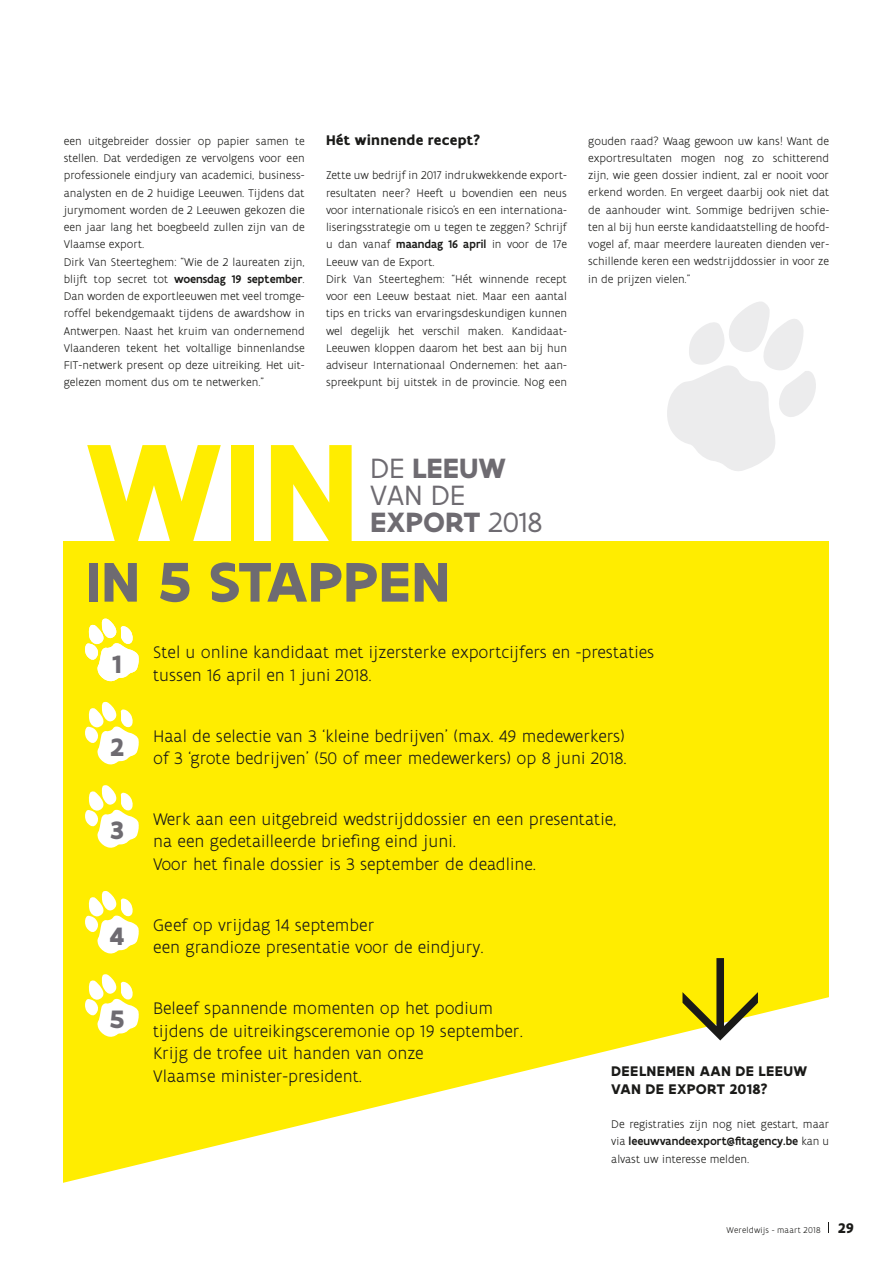
<style>
.page{position:relative;width:893px;height:1263px;background:#fff}
.page>*{position:absolute;margin:0;border:0;box-sizing:border-box;transform-origin:0 0}
.t1{font:700 150px "Flanders Art Sans";color:#ffed00}
.t2{font:700 60px "Flanders Art Sans";letter-spacing:-.005em;color:#6e6b71}
.t3{font:30px/27px "Flanders Art Sans";color:#6e6b71}
.t4{font:700 27px "Flanders Art Sans";color:#6e6b71}
.t5{font:300 18px/22.5px "Flanders Art Sans";color:#1a1a18}
.t6{font:700 15px/17.2px "Flanders Art Sans";letter-spacing:.015em;color:#1a1a18}
.t7{font:300 12px/17.2px "Flanders Art Sans";color:#1a1a18}
.t8{font:300 9px "Flanders Art Sans";letter-spacing:.02em;color:#1a1a18}
.s1{font-weight:500}
.s2{font-weight:700}
.s3{font-weight:700;font-size:15px}
</style>
<div class="page">
<div style="left:64px;top:542px;width:765px;height:670px;background:#ffed00"></div>
<svg style="left:63px;top:982px;width:766px;height:230px;fill:#fff"></svg>
<svg style="left:85px;top:618px;width:54px;height:63px"></svg>
<svg style="left:85px;top:702px;width:54px;height:63px"></svg>
<svg style="left:85px;top:785px;width:54px;height:63px"></svg>
<svg style="left:85px;top:891px;width:54px;height:63px"></svg>
<svg style="left:85px;top:974px;width:55px;height:63px"></svg>
<svg style="left:682px;top:958px;width:76px;height:82px"></svg>
<svg style="left:667px;top:302px;width:149px;height:169px"></svg>
<p class="t7" style="left:64px;top:133px;width:242px">een uitgebreider dossier op papier samen te stellen. Dat verdedigen ze vervolgens voor een professionele eindjury van academici, business&shy;analysten en de 2 huidige Leeuwen. Tijdens dat jurymoment worden de 2 Leeuwen gekozen die een jaar lang het boegbeeld zullen zijn van de Vlaamse export.<br>Dirk Van Steerteghem: “Wie de 2 laureaten zijn, blijft top secret tot <span class="s1">woensdag 19 september</span>.<br>Dan worden de exportleeuwen met veel tromge&shy;roffel bekendgemaakt tijdens de awardshow in Antwerpen. Naast het kruim van ondernemend Vlaanderen tekent het voltallige binnenlandse FIT-netwerk present op deze uitreiking. Het uit&shy;gelezen moment dus om te netwerken.”</p>
<p class="t6" style="left:326px;top:131px;width:156px">Hét winnende recept?</p>
<p class="t7" style="left:326px;top:167px;width:242px">Zette uw bedrijf in 2017 indrukwekkende export&shy;resultaten neer? Heeft u bovendien een neus voor internationale risico’s en een internationa&shy;liseringsstrategie om u tegen te zeggen? Schrijf u dan vanaf <span class="s1">maandag 16 april</span> in voor de 17e Leeuw van de Export.<br>Dirk Van Steerteghem: “Hét winnende recept voor een Leeuw bestaat niet. Maar een aantal tips en tricks van ervaringsdeskundigen kunnen wel degelijk het verschil maken. Kandidaat-Leeuwen kloppen daarom het best aan bij hun adviseur Internationaal Ondernemen: het aan&shy;spreekpunt bij uitstek in de provincie. Nog een</p>
<p class="t7" style="left:588px;top:133px;width:242px;text-align:justify">gouden raad? Waag gewoon uw kans! Want de exportresultaten mogen nog zo schitterend zijn, wie geen dossier indient, zal er nooit voor erkend worden. En vergeet daarbij ook niet dat de aanhouder wint. Sommige bedrijven schie&shy;ten al bij hun eerste kandidaatstelling de hoofd&shy;vogel af, maar meerdere laureaten dienden ver&shy;schillende keren een wedstrijddossier in voor ze in de prijzen vielen.”</p>
<h1 class="t1" style="left:85px;top:398px;width:278px">WIN</h1>
<h2 class="t2" style="left:85px;top:544px;width:367px">IN 5 STAPPEN</h2>
<h3 class="t3" style="left:370px;top:455px;width:173px">DE <span class="s2">LEEUW<br></span>VAN DE<br><span class="s2">EXPORT</span> 2018</h3>
<h3 class="t4" style="left:112px;top:647px;width:12px">1</h3>
<h3 class="t4" style="left:110px;top:730px;width:16px">2</h3>
<h3 class="t4" style="left:110px;top:813px;width:16px">3</h3>
<h3 class="t4" style="left:109px;top:919px;width:17px">4</h3>
<h3 class="t4" style="left:109px;top:1002px;width:17px">5</h3>
<h3 class="t5" style="left:153px;top:642px;width:503px">Stel u online kandidaat met ijzersterke exportcijfers en -prestaties tussen 16 april en 1 juni 2018.</h3>
<h3 class="t5" style="left:153px;top:725px;width:475px">Haal de selectie van 3 ‘kleine bedrijven’ (max. 49 medewerkers) of 3 ‘grote bedrijven’ (50 of meer medewerkers) op 8 juni 2018.</h3>
<h3 class="t5" style="left:153px;top:808px;width:465px">Werk aan een uitgebreid wedstrijddossier en een presentatie, na een gedetailleerde briefing eind juni.<br>Voor het finale dossier is 3 september de deadline.</h3>
<h3 class="t5" style="left:153px;top:914px;width:332px">Geef op vrijdag 14 september<br>een grandioze presentatie voor de eindjury.</h3>
<h3 class="t5" style="left:153px;top:997px;width:371px">Beleef spannende momenten op het podium tijdens de uitreikingsceremonie op 19 september.<br>Krijg de trofee uit handen van onze<br>Vlaamse minister-president.</h3>
<p class="t6" style="left:611px;top:1063px;width:197px">DEELNEMEN AAN DE LEEUW<br>VAN DE EXPORT 2018?</p>
<p class="t7" style="left:611px;top:1116px;width:219px;text-align:justify">De registraties zijn nog niet gestart, maar via <span class="s1">leeuwvandeexport@fitagency.be</span> kan u alvast uw interesse melden.</p>
<p class="t8" style="left:727px;top:1225px;width:129px">Wereldwijs - maart 2018 <span class="s3">29</span></p>
</div>
